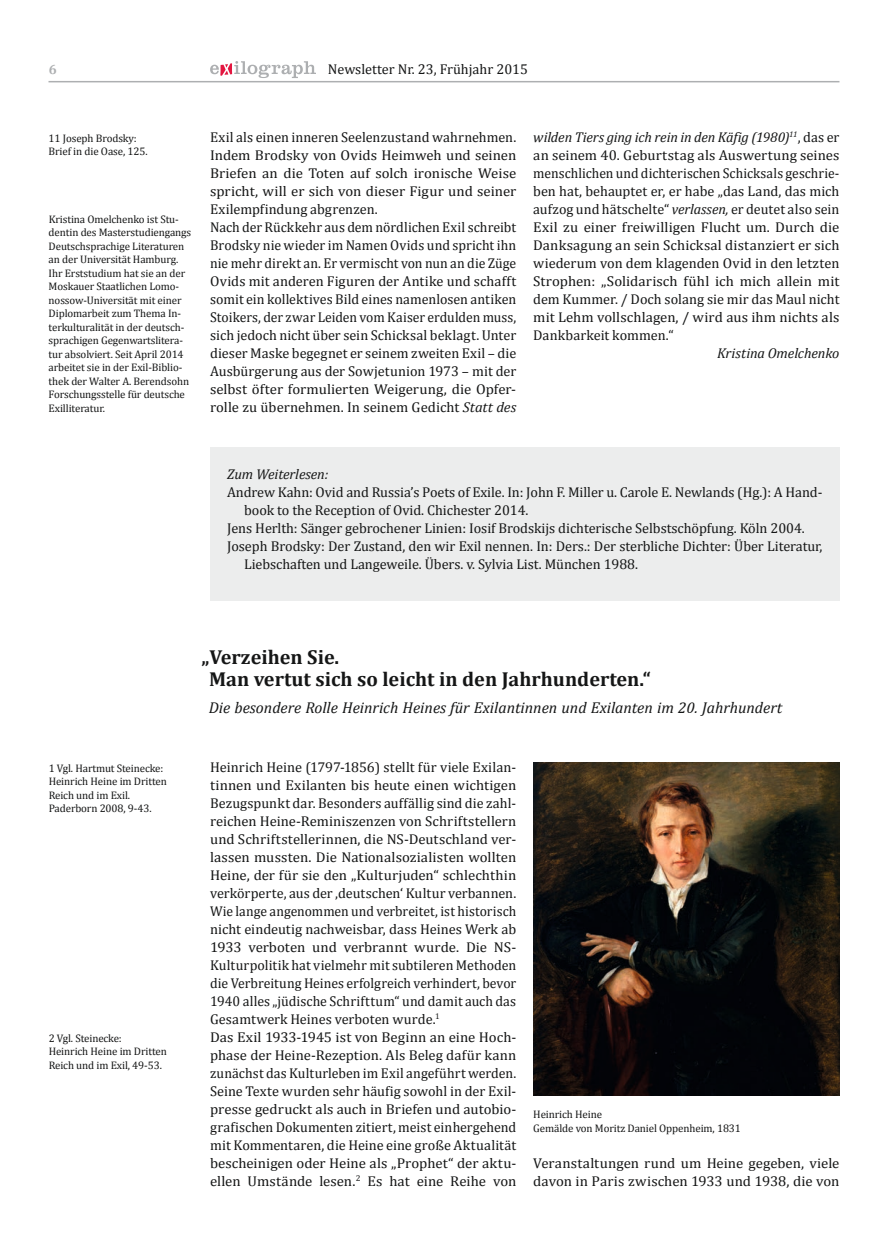
<style>
.page{position:relative;width:888px;height:1258px;background:#fff}
.page>*{position:absolute;margin:0;border:0;box-sizing:border-box;transform-origin:0 0}
.t1{font:700 20.25px/22.5px "Cambria";color:#151616}
.t2{font:italic 15.75px "Cambria";color:#151616}
.t3{font:14.25px/18px "Cambria";letter-spacing:-.005em;color:#151616}
.t4{font:14.25px/18px "Cambria";letter-spacing:-.005em;color:#151616;scale:1.04 1}
.t5{font:italic 14.25px "Cambria";letter-spacing:-.005em;color:#151616}
.t6{font:700 13.5px "Cambria";color:#adafb1}
.t7{font:10.95px/13.5px "Cambria";letter-spacing:-.01em;color:#151616}
.s1{font-style:italic}
</style>
<div class="page">
<hr style="left:49px;top:81px;width:790px;height:1px;background:#adafb1">
<svg style="left:210px;top:61px;width:106px;height:17px"></svg>
<div style="left:210px;top:447px;width:629px;height:153px;background:#eceded"></div>
<img style="left:533px;top:762px;width:306px;height:333px">
<p class="t6" style="left:49px;top:60px;width:9px">6</p>
<p class="t3" style="left:328px;top:60px;width:202px">Newsletter Nr. 23, Frühjahr 2015</p>
<p class="t7" style="left:49px;top:131px;width:101px">11 Joseph Brodsky:<br>Brief in die Oase, 125.</p>
<p class="t7" style="left:49px;top:212px;width:144px">Kristina Omelchenko ist Stu&shy;dentin des Masterstudiengangs<br>Deutschsprachige Literaturen an der Universität Hamburg.<br>Ihr Erststudium hat sie an der<br>Moskauer Staatlichen Lomo&shy;nossow-Universität mit einer<br>Diplomarbeit zum Thema In&shy;terkulturalität in der deutsch&shy;sprachigen Gegenwartslitera&shy;tur absolviert. Seit April 2014 arbeitet sie in der Exil-Biblio&shy;thek der Walter A. Berendsohn<br>Forschungsstelle für deutsche<br>Exilliteratur.</p>
<p class="t3" style="left:210px;top:128px;width:308px">Exil als einen inneren Seelenzustand wahrnehmen.<br>Indem Brodsky von Ovids Heimweh und seinen Briefen an die Toten auf solch ironische Weise spricht, will er sich von dieser Figur und seiner Exilempfindung abgrenzen.<br>Nach der Rückkehr aus dem nördlichen Exil schreibt Brodsky nie wieder im Namen Ovids und spricht ihn nie mehr direkt an. Er vermischt von nun an die Züge Ovids mit anderen Figuren der Antike und schafft somit ein kollektives Bild eines namenlosen antiken Stoikers, der zwar Leiden vom Kaiser erdulden muss, sich jedoch nicht über sein Schicksal beklagt. Unter dieser Maske begegnet er seinem zweiten Exil – die Ausbürgerung aus der Sowjetunion 1973 – mit der selbst öfter formulierten Weigerung, die Opfer&shy;rolle zu übernehmen. In seinem Gedicht <span class="s1">Statt des</span></p>
<p class="t3" style="left:533px;top:128px;width:308px;text-align:justify"><span class="s1">wilden Tiers ging ich rein in den Käfig (1980)</span><sup>11</sup>, das er an seinem 40. Geburtstag als Auswertung seines menschlichen und dichterischen Schicksals geschrie&shy;ben hat, behauptet er, er habe „das Land, das mich aufzog und hätschelte“ <span class="s1">verlassen,</span> er deutet also sein Exil zu einer freiwilligen Flucht um. Durch die Danksagung an sein Schicksal distanziert er sich wiederum von dem klagenden Ovid in den letzten Strophen: „Solidarisch fühl ich mich allein mit dem Kummer. / Doch solang sie mir das Maul nicht mit Lehm vollschlagen, / wird aus ihm nichts als Dankbarkeit kommen.“</p>
<p class="t5" style="left:717px;top:343px;width:124px">Kristina Omelchenko</p>
<p class="t5" style="left:227px;top:464px;width:103px">Zum Weiterlesen:</p>
<p class="t3" style="left:227px;top:483px;width:597px">Andrew Kahn: Ovid and Russia’s Poets of Exile. In: John F. Miller u. Carole E. Newlands (Hg.): A Hand-</p>
<p class="t3" style="left:244px;top:501px;width:286px">book to the Reception of Ovid. Chichester 2014.</p>
<p class="t3" style="left:227px;top:519px;width:579px">Jens Herlth: Sänger gebrochener Linien: Iosif Brodskijs dichterische Selbstschöpfung. Köln 2004.</p>
<p class="t3" style="left:227px;top:537px;width:597px">Joseph Brodsky: Der Zustand, den wir Exil nennen. In: Ders.: Der sterbliche Dichter: Über Literatur,</p>
<p class="t3" style="left:244px;top:555px;width:395px">Liebschaften und Langeweile. Übers. v. Sylvia List. München 1988.</p>
<p class="t7" style="left:49px;top:761px;width:120px">1 Vgl. Hartmut Steinecke:<br>Heinrich Heine im Dritten<br>Reich und im Exil.<br>Paderborn 2008, 9-43.</p>
<p class="t7" style="left:49px;top:1031px;width:120px">2 Vgl. Steinecke:<br>Heinrich Heine im Dritten<br>Reich und im Exil, 49-53.</p>
<h1 class="t1" style="left:209px;top:645px;width:443px;text-indent:-8px">„Verzeihen Sie.<br>Man vertut sich so leicht in den Jahrhunderten.“</h1>
<p class="t2" style="left:209px;top:696px;width:575px">Die besondere Rolle Heinrich Heines für Exilantinnen und Exilanten im 20. Jahrhundert</p>
<p class="t3" style="left:210px;top:758px;width:308px">Heinrich Heine (1797-1856) stellt für viele Exilan&shy;tinnen und Exilanten bis heute einen wichtigen Bezugspunkt dar. Besonders auffällig sind die zahl&shy;reichen Heine-Reminiszenzen von Schriftstellern und Schriftstellerinnen, die NS-Deutschland ver&shy;lassen mussten. Die Nationalsozialisten wollten Heine, der für sie den „Kulturjuden“ schlechthin verkörperte, aus der ‚deutschen‘ Kultur verbannen.<br>Wie lange angenommen und verbreitet, ist historisch nicht eindeutig nachweisbar, dass Heines Werk ab 1933 verboten und verbrannt wurde. Die NS-Kulturpolitik hat vielmehr mit subtileren Methoden die Verbreitung Heines erfolgreich verhindert, bevor 1940 alles „jüdische Schrifttum“ und damit auch das Gesamtwerk Heines verboten wurde.<sup>1<br></sup>Das Exil 1933-1945 ist von Beginn an eine Hoch&shy;phase der Heine-Rezeption. Als Beleg dafür kann zunächst das Kulturleben im Exil angeführt werden.<br>Seine Texte wurden sehr häufig sowohl in der Exil&shy;presse gedruckt als auch in Briefen und autobio&shy;grafischen Dokumenten zitiert, meist einhergehend mit Kommentaren, die Heine eine große Aktualität bescheinigen oder Heine als „Prophet“ der aktu&shy;ellen Umstände lesen.<sup>2</sup> Es hat eine Reihe von</p>
<p class="t7" style="left:533px;top:1107px;width:209px">Heinrich Heine<br>Gemälde von Moritz Daniel Oppenheim, 1831</p>
<p class="t4" style="left:533px;top:1154px;width:296px">Veranstaltungen rund um Heine gegeben, viele davon in Paris zwischen 1933 und 1938, die von</p>
</div>
